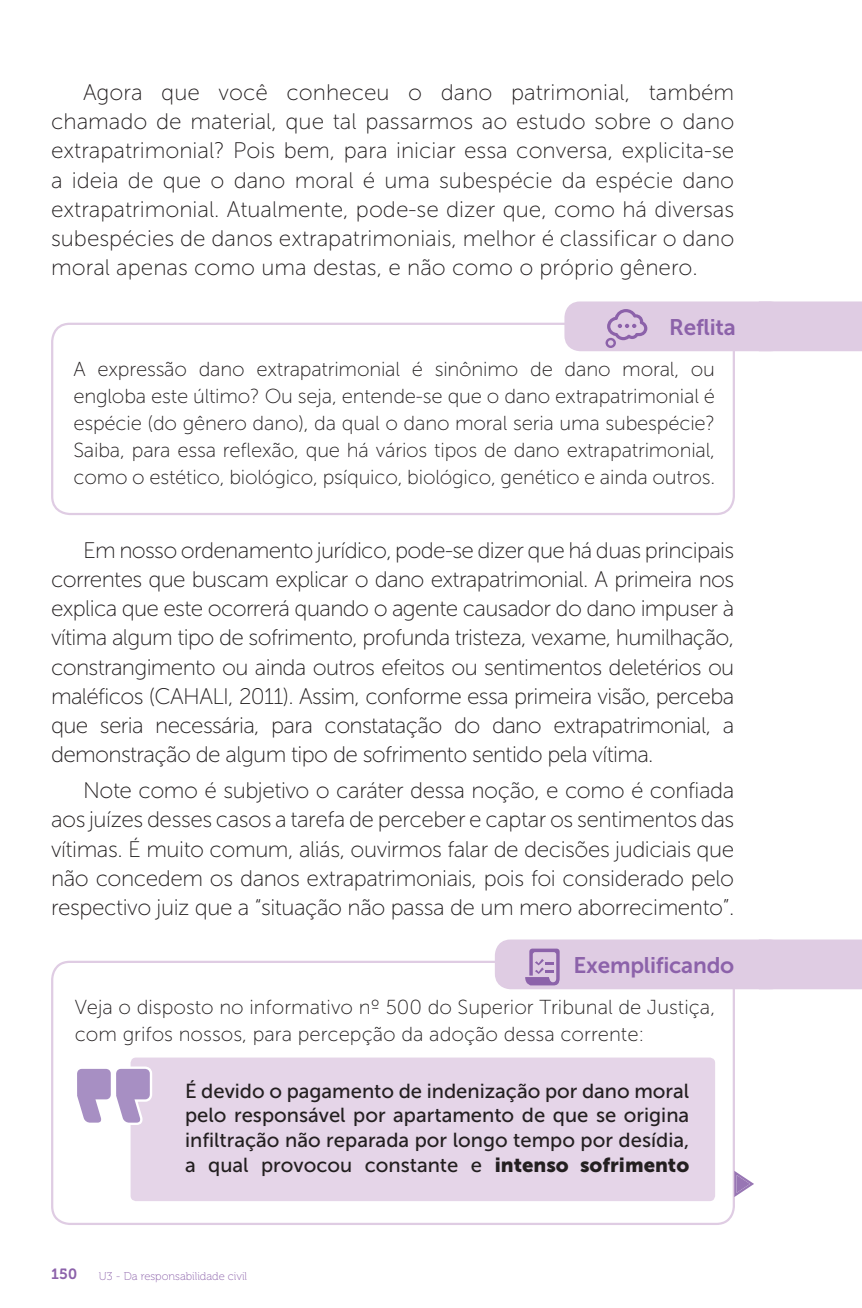
<style>
.page{position:relative;width:862px;height:1308px;background:#fff}
.page>*{position:absolute;margin:0;border:0;box-sizing:border-box;transform-origin:0 0}
.t1{font:22.5px/29.2px "Museo Sans 100";letter-spacing:-.02em;color:#231f20;text-align:justify}
.t2{font:22.5px "Museo Sans 700";letter-spacing:-.01em;color:#8c62aa}
.t3{font:20.25px/27px "Museo Sans 100";color:#231f20;text-align:justify}
.t4{font:20.25px/24.8px "Museo Sans 500";color:#231f20;text-align:justify}
.t5{font:14.85px "Museo 700";color:#8c62aa}
.t6{font:11.25px "Museo 100";color:#8c62aa}
.s1{font-family:"Museo Sans 900"}
</style>
<div class="page">
<div style="left:51px;top:323px;width:683px;height:192px;border:2px solid #dfcce3;border-radius:18px"></div>
<div style="left:565px;top:302px;width:219px;height:48px;background:#dfcce3;border-radius:15px"></div>
<div style="left:564px;top:301px;width:221px;height:50px;border:2px solid #dfcce3;border-radius:15px"></div>
<div style="left:757px;top:301px;width:104px;height:51px;background:#dfcce3"></div>
<svg style="left:605px;top:309px;width:42px;height:39px"></svg>
<svg style="left:51px;top:960px;width:683px;height:265px"></svg>
<div style="left:495px;top:940px;width:289px;height:48px;background:#dfcce3;border-radius:15px"></div>
<div style="left:494px;top:939px;width:291px;height:50px;border:2px solid #dfcce3;border-radius:15px"></div>
<div style="left:757px;top:939px;width:104px;height:51px;background:#dfcce3"></div>
<svg style="left:525px;top:948px;width:34px;height:37px"></svg>
<div style="left:130px;top:1057px;width:584px;height:144px;background:#e5d5e8;border-radius:5px"></div>
<svg style="left:73px;top:1065px;width:79px;height:69px"></svg>
<svg style="left:733px;top:1170px;width:20px;height:27px"></svg>
<p class="t1" style="left:51px;top:78px;width:684px;text-indent:32px">Agora que você conheceu o dano patrimonial, também chamado de material, que tal passarmos ao estudo sobre o dano extrapatrimonial? Pois bem, para iniciar essa conversa, explicita-se a ideia de que o dano moral é uma subespécie da espécie dano extrapatrimonial. Atualmente, pode-se dizer que, como há diversas subespécies de danos extrapatrimoniais, melhor é classificar o dano moral apenas como uma destas, e não como o próprio gênero.</p>
<p class="t2" style="left:668px;top:314px;width:68px">Reflita</p>
<p class="t3" style="left:73px;top:356px;width:643px">A expressão dano extrapatrimonial é sinônimo de dano moral, ou engloba este último? Ou seja, entende-se que o dano extrapatrimonial é espécie (do gênero dano), da qual o dano moral seria uma subespécie?<br>Saiba, para essa reflexão, que há vários tipos de dano extrapatrimonial, como o estético, biológico, psíquico, biológico, genético e ainda outros.</p>
<p class="t1" style="left:51px;top:535px;width:684px;text-indent:32px">Em nosso ordenamento jurídico, pode-se dizer que há duas principais correntes que buscam explicar o dano extrapatrimonial. A primeira nos explica que este ocorrerá quando o agente causador do dano impuser à vítima algum tipo de sofrimento, profunda tristeza, vexame, humilhação, constrangimento ou ainda outros efeitos ou sentimentos deletérios ou maléficos (CAHALI, 2011). Assim, conforme essa primeira visão, perceba que seria necessária, para constatação do dano extrapatrimonial, a demonstração de algum tipo de sofrimento sentido pela vítima.</p>
<p class="t1" style="left:51px;top:776px;width:684px;text-indent:32px">Note como é subjetivo o caráter dessa noção, e como é confiada aos juízes desses casos a tarefa de perceber e captar os sentimentos das vítimas. É muito comum, aliás, ouvirmos falar de decisões judiciais que não concedem os danos extrapatrimoniais, pois foi considerado pelo respectivo juiz que a “situação não passa de um mero aborrecimento”.</p>
<p class="t2" style="left:573px;top:952px;width:162px">Exemplificando</p>
<p class="t3" style="left:75px;top:994px;width:641px">Veja o disposto no informativo nº 500 do Superior Tribunal de Justiça, com grifos nossos, para percepção da adoção dessa corrente:</p>
<p class="t4" style="left:185px;top:1078px;width:505px">É devido o pagamento de indenização por dano moral pelo responsável por apartamento de que se origina infiltração não reparada por longo tempo por desídia, a qual provocou constante e <span class="s1">intenso sofrimento</span></p>
<p class="t5" style="left:51px;top:1265px;width:28px">150</p>
<p class="t6" style="left:99px;top:1269px;width:150px">U3 - Da responsabilidade civil</p>
</div>
